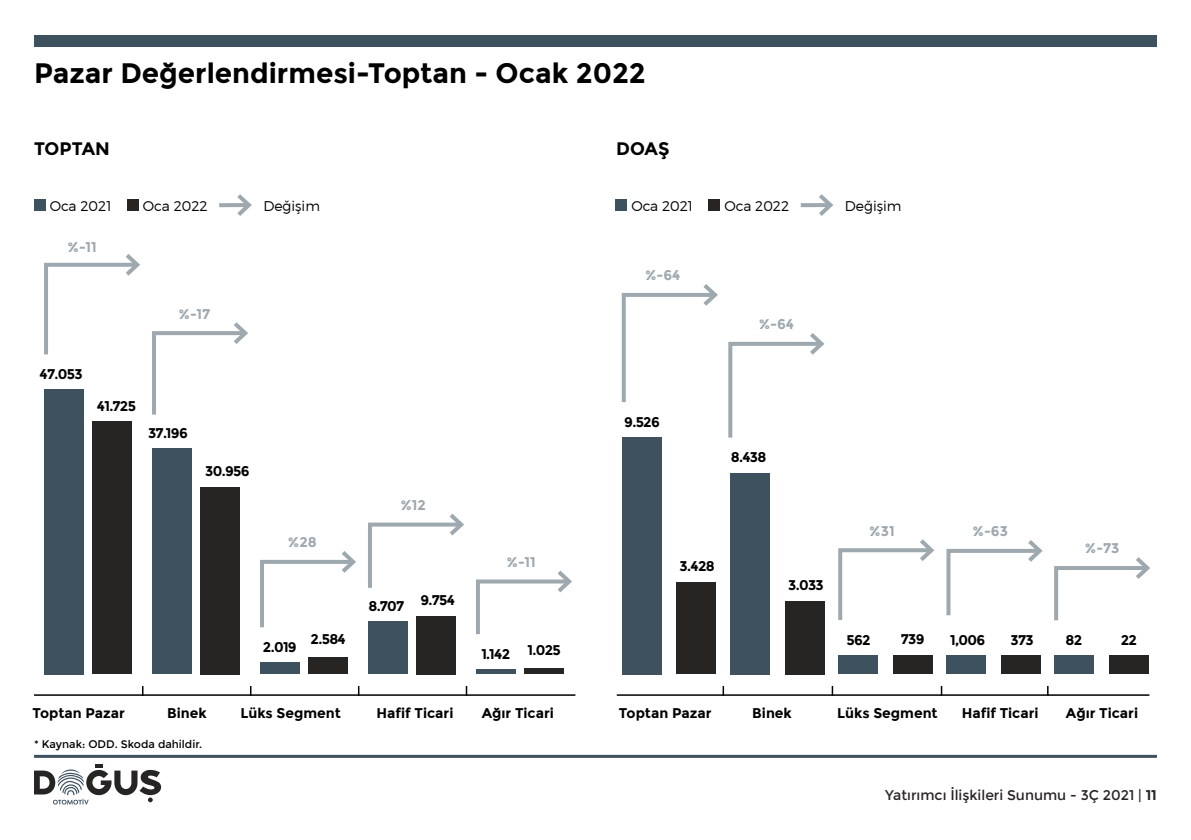
<style>
.page{position:relative;width:1191px;height:840px;background:#fff}
.page>*{position:absolute;margin:0;border:0;box-sizing:border-box;transform-origin:0 0}
.t1{font:700 28px "Montserrat";color:#000}
.t2{font:700 18px "Montserrat";color:#000}
.t3{font:700 14px "Montserrat";color:#000}
.t4{font:300 14px "Montserrat";color:#000}
.t5{font:700 14px "Montserrat";color:#9ea8af}
.t6{font:14px "Montserrat";color:#262523}
.t7{font:11px "Montserrat";color:#000}
.s1{font-weight:700}
</style>
<div class="page">
<div style="left:34px;top:35px;width:1123px;height:12px;background:#3d515f"></div>
<hr style="left:34px;top:754px;width:1123px;height:3px;background:#3d515f">
<svg style="left:34px;top:764px;width:128px;height:40px"></svg>
<div style="left:34px;top:199px;width:11px;height:12px;background:#3d515f"></div>
<div style="left:127px;top:199px;width:11px;height:12px;background:#262523"></div>
<svg style="left:219px;top:203px;width:14px;height:4px"></svg>
<svg style="left:233px;top:194px;width:19px;height:22px"></svg>
<div style="left:615px;top:199px;width:12px;height:12px;background:#3d515f"></div>
<div style="left:708px;top:199px;width:12px;height:12px;background:#262523"></div>
<svg style="left:800px;top:203px;width:14px;height:4px"></svg>
<svg style="left:814px;top:194px;width:19px;height:22px"></svg>
<hr style="left:617px;top:694px;width:532px;height:1px;background:#000">
<hr style="left:34px;top:694px;width:541px;height:1px;background:#000">
<svg style="left:722px;top:686px;width:2px;height:9px"></svg>
<svg style="left:831px;top:686px;width:2px;height:9px"></svg>
<svg style="left:940px;top:686px;width:2px;height:9px"></svg>
<svg style="left:44px;top:254px;width:96px;height:101px"></svg>
<svg style="left:152px;top:322px;width:96px;height:93px"></svg>
<svg style="left:260px;top:551px;width:96px;height:77px"></svg>
<svg style="left:368px;top:513px;width:96px;height:75px"></svg>
<svg style="left:476px;top:570px;width:96px;height:65px"></svg>
<svg style="left:838px;top:539px;width:97px;height:81px"></svg>
<svg style="left:946px;top:540px;width:97px;height:76px"></svg>
<svg style="left:1054px;top:557px;width:96px;height:64px"></svg>
<svg style="left:621px;top:284px;width:204px;height:157px"></svg>
<div style="left:946px;top:655px;width:40px;height:19px;background:#3d515f"></div>
<div style="left:1001px;top:655px;width:40px;height:19px;background:#262523"></div>
<div style="left:838px;top:655px;width:40px;height:19px;background:#3d515f"></div>
<div style="left:893px;top:655px;width:39px;height:19px;background:#262523"></div>
<div style="left:730px;top:473px;width:39px;height:201px;background:#3d515f"></div>
<div style="left:784px;top:600px;width:40px;height:74px;background:#262523"></div>
<div style="left:622px;top:436px;width:39px;height:238px;background:#3d515f"></div>
<div style="left:676px;top:582px;width:40px;height:92px;background:#262523"></div>
<div style="left:1054px;top:655px;width:39px;height:19px;background:#3d515f"></div>
<div style="left:1109px;top:655px;width:39px;height:19px;background:#262523"></div>
<div style="left:476px;top:669px;width:39px;height:5px;background:#3d515f"></div>
<div style="left:524px;top:668px;width:40px;height:6px;background:#262523"></div>
<div style="left:368px;top:621px;width:40px;height:53px;background:#3d515f"></div>
<div style="left:416px;top:615px;width:40px;height:59px;background:#262523"></div>
<div style="left:260px;top:662px;width:40px;height:12px;background:#3d515f"></div>
<div style="left:308px;top:657px;width:40px;height:17px;background:#262523"></div>
<div style="left:152px;top:448px;width:40px;height:226px;background:#3d515f"></div>
<div style="left:200px;top:487px;width:40px;height:187px;background:#262523"></div>
<div style="left:44px;top:389px;width:40px;height:285px;background:#3d515f"></div>
<div style="left:93px;top:421px;width:39px;height:253px;background:#262523"></div>
<h1 class="t1" style="left:34px;top:57px;width:613px">Pazar Değerlendirmesi-Toptan - Ocak 2022</h1>
<p class="t2" style="left:34px;top:138px;width:77px">TOPTAN</p>
<p class="t2" style="left:616px;top:138px;width:55px">DOAŞ</p>
<p class="t4" style="left:50px;top:197px;width:63px">Oca 2021</p>
<p class="t4" style="left:143px;top:197px;width:66px">Oca 2022</p>
<p class="t4" style="left:263px;top:197px;width:58px">Değişim</p>
<p class="t4" style="left:631px;top:197px;width:63px">Oca 2021</p>
<p class="t4" style="left:724px;top:197px;width:66px">Oca 2022</p>
<p class="t4" style="left:845px;top:197px;width:58px">Değişim</p>
<p class="t5" style="left:68px;top:238px;width:31px">%-11</p>
<p class="t5" style="left:178px;top:305px;width:33px">%-17</p>
<p class="t3" style="left:39px;top:365px;width:45px">47.053</p>
<p class="t3" style="left:97px;top:397px;width:41px">41.725</p>
<p class="t3" style="left:148px;top:424px;width:41px">37.196</p>
<p class="t3" style="left:205px;top:462px;width:46px">30.956</p>
<p class="t5" style="left:288px;top:533px;width:30px">%28</p>
<p class="t3" style="left:263px;top:638px;width:35px">2.019</p>
<p class="t3" style="left:310px;top:630px;width:37px">2.584</p>
<p class="t5" style="left:400px;top:496px;width:27px">%12</p>
<p class="t3" style="left:368px;top:594px;width:88px">8.707 9.754</p>
<p class="t5" style="left:506px;top:553px;width:31px">%-11</p>
<p class="t3" style="left:481px;top:643px;width:81px">1.142 1.025</p>
<p class="t5" style="left:645px;top:267px;width:37px">%-64</p>
<p class="t5" style="left:758px;top:316px;width:37px">%-64</p>
<p class="t3" style="left:624px;top:413px;width:37px">9.526</p>
<p class="t3" style="left:731px;top:448px;width:37px">8.438</p>
<p class="t3" style="left:679px;top:557px;width:37px">3.428</p>
<p class="t3" style="left:788px;top:576px;width:37px">3.033</p>
<p class="t5" style="left:869px;top:522px;width:27px">%31</p>
<p class="t5" style="left:972px;top:522px;width:37px">%-63</p>
<p class="t5" style="left:1085px;top:540px;width:36px">%-73</p>
<p class="t3" style="left:846px;top:631px;width:26px">562</p>
<p class="t3" style="left:901px;top:630px;width:25px">739</p>
<p class="t3" style="left:950px;top:631px;width:37px">1,006</p>
<p class="t3" style="left:1010px;top:631px;width:25px">373</p>
<p class="t3" style="left:1065px;top:631px;width:18px">82</p>
<p class="t3" style="left:1120px;top:631px;width:18px">22</p>
<p class="t3" style="left:32px;top:704px;width:94px">Toptan Pazar</p>
<p class="t3" style="left:167px;top:704px;width:41px">Binek</p>
<p class="t3" style="left:240px;top:704px;width:102px">Lüks Segment</p>
<p class="t3" style="left:377px;top:704px;width:78px">Hafif Ticari</p>
<p class="t3" style="left:482px;top:704px;width:74px">Ağır Ticari</p>
<p class="t3" style="left:619px;top:704px;width:94px">Toptan Pazar</p>
<p class="t3" style="left:752px;top:704px;width:41px">Binek</p>
<p class="t3" style="left:837px;top:704px;width:102px">Lüks Segment</p>
<p class="t3" style="left:961px;top:704px;width:78px">Hafif Ticari</p>
<p class="t3" style="left:1066px;top:704px;width:74px">Ağır Ticari</p>
<p class="t7" style="left:34px;top:736px;width:170px">* Kaynak: ODD. Skoda dahildir.</p>
<p class="t6" style="left:885px;top:786px;width:273px">Yatırımcı İlişkileri Sunumu - 3Ç 2021 | <span class="s1">11</span></p>
</div>
